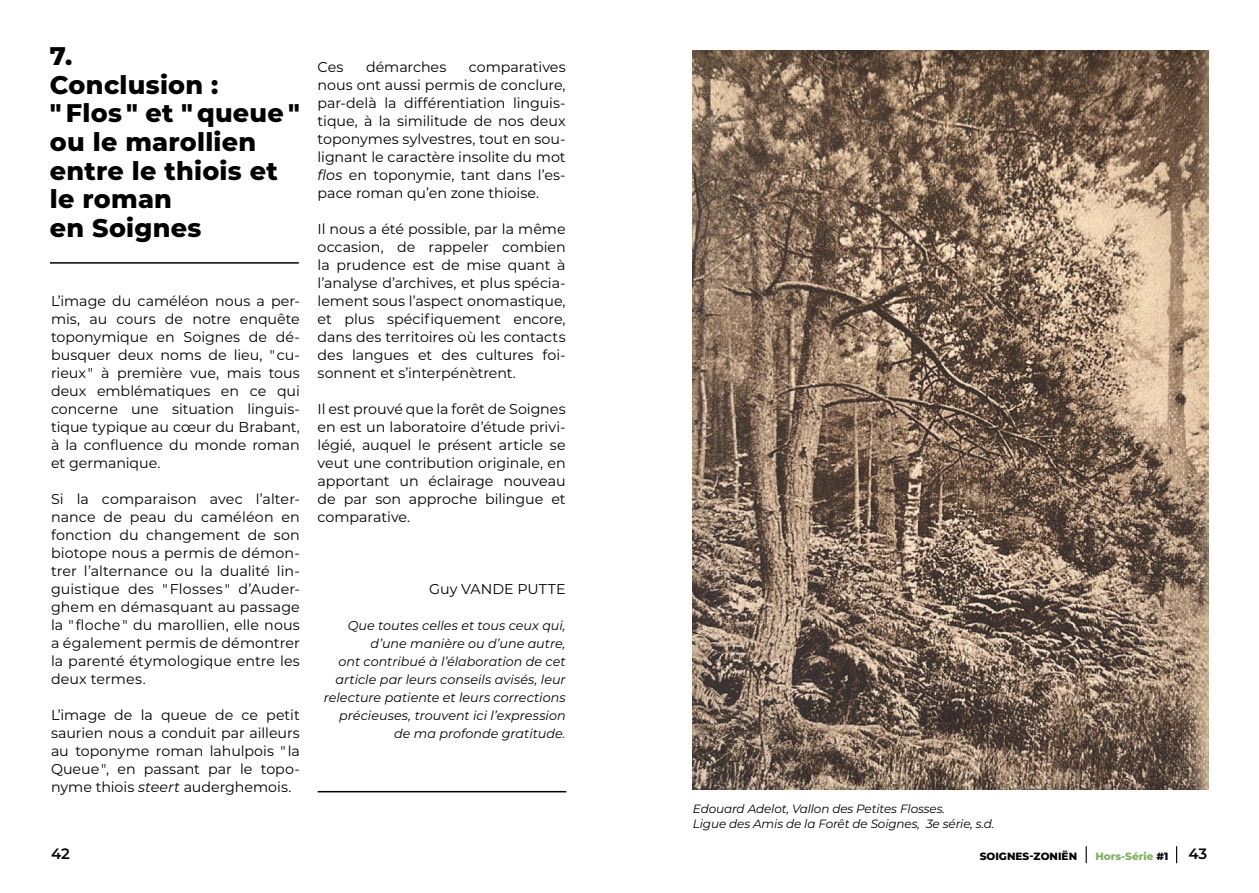
<style>
.page{position:relative;width:1259px;height:893px;background:#fff}
.page>*{position:absolute;margin:0;border:0;box-sizing:border-box;transform-origin:0 0}
.t1{font:800 25.5px/28.5px "Montserrat";letter-spacing:.01em;color:#000}
.t2{font:600 15px "Montserrat";color:#000}
.t3{font:14.25px/18px "Montserrat";color:#000;text-align:justify}
.t4{font:italic 12.75px/18px "Montserrat";color:#000;text-align:right}
.t5{font:italic 12px/15px "Montserrat";letter-spacing:-.01em;color:#000}
.t6{font:800 10.5px "Montserrat";color:#000}
.t7{font:800 10.5px "Montserrat";color:#80b162}
.s1{font-style:italic}
.s2{color:#000}
</style>
<div class="page">
<svg style="left:1085px;top:846px;width:1px;height:17px"></svg>
<svg style="left:1176px;top:846px;width:1px;height:17px"></svg>
<hr style="left:50px;top:262px;width:249px;height:2px;background:#000">
<hr style="left:317px;top:791px;width:249px;height:1px;background:#000">
<img style="left:693px;top:50px;width:515px;height:740px">
<h1 class="t1" style="left:50px;top:41px;width:251px">7.<br>Conclusion :<br>" Flos " et " queue " ou le marollien entre le thiois et le roman<br>en Soignes</h1>
<p class="t3" style="left:51px;top:291px;width:250px">L’image du caméléon nous a per&shy;mis, au cours de notre enquête toponymique en Soignes de dé&shy;busquer deux noms de lieu, " cu&shy;rieux " à première vue, mais tous deux emblématiques en ce qui concerne une situation linguis&shy;tique typique au cœur du Brabant, à la confluence du monde roman et germanique.</p>
<p class="t3" style="left:51px;top:489px;width:250px">Si la comparaison avec l’alter&shy;nance de peau du caméléon en fonction du changement de son biotope nous a permis de démon&shy;trer l’alternance ou la dualité lin&shy;guistique des " Flosses " d’Auder&shy;ghem en démasquant au passage la " floche " du marollien, elle nous a également permis de démontrer la parenté étymologique entre les deux termes.</p>
<p class="t3" style="left:51px;top:705px;width:250px">L’image de la queue de ce petit saurien nous a conduit par ailleurs au toponyme roman lahulpois " la Queue ", en passant par le topo&shy;nyme thiois <span class="s1">steert</span> auderghemois.</p>
<p class="t3" style="left:317px;top:57px;width:250px;text-indent:151px">comparatives nous ont aussi permis de conclure, par-delà la différentiation linguis&shy;tique, à la similitude de nos deux toponymes sylvestres, tout en sou&shy;lignant le caractère insolite du mot <span class="s1">flos</span> en toponymie, tant dans l’es&shy;pace roman qu’en zone thioise.</p>
<p class="t3" style="left:317px;top:219px;width:250px">Il nous a été possible, par la même occasion, de rappeler combien la prudence est de mise quant à l’analyse d’archives, et plus spécia&shy;lement sous l’aspect onomastique, et plus spécifiquement encore, dans des territoires où les contacts des langues et des cultures foi&shy;sonnent et s’interpénètrent.</p>
<p class="t3" style="left:317px;top:399px;width:250px">Il est prouvé que la forêt de Soignes en est un laboratoire d’étude privi&shy;légié, auquel le présent article se veut une contribution originale, en apportant un éclairage nouveau de par son approche bilingue et comparative.</p>
<p class="t3" style="left:317px;top:57px;width:27px">Ces</p>
<p class="t3" style="left:366px;top:57px;width:82px">démarches</p>
<p class="t3" style="left:429px;top:579px;width:138px">Guy VANDE PUTTE</p>
<p class="t4" style="left:324px;top:616px;width:243px">Que toutes celles et tous ceux qui, d’une manière ou d’une autre,<br>ont contribué à l’élaboration de cet article par leurs conseils avisés, leur relecture patiente et leurs corrections précieuses, trouvent ici l’expression de ma profonde gratitude.</p>
<p class="t5" style="left:693px;top:801px;width:303px">Edouard Adelot, Vallon des Petites Flosses.<br>Ligue des Amis de la Forêt de Soignes, 3e série, s.d.</p>
<p class="t2" style="left:51px;top:843px;width:20px">42</p>
<p class="t6" style="left:979px;top:848px;width:99px">SOIGNES-ZONIËN</p>
<p class="t7" style="left:1095px;top:848px;width:74px">Hors-Série <span class="s2">#1</span></p>
<p class="t2" style="left:1188px;top:843px;width:20px">43</p>
</div>
